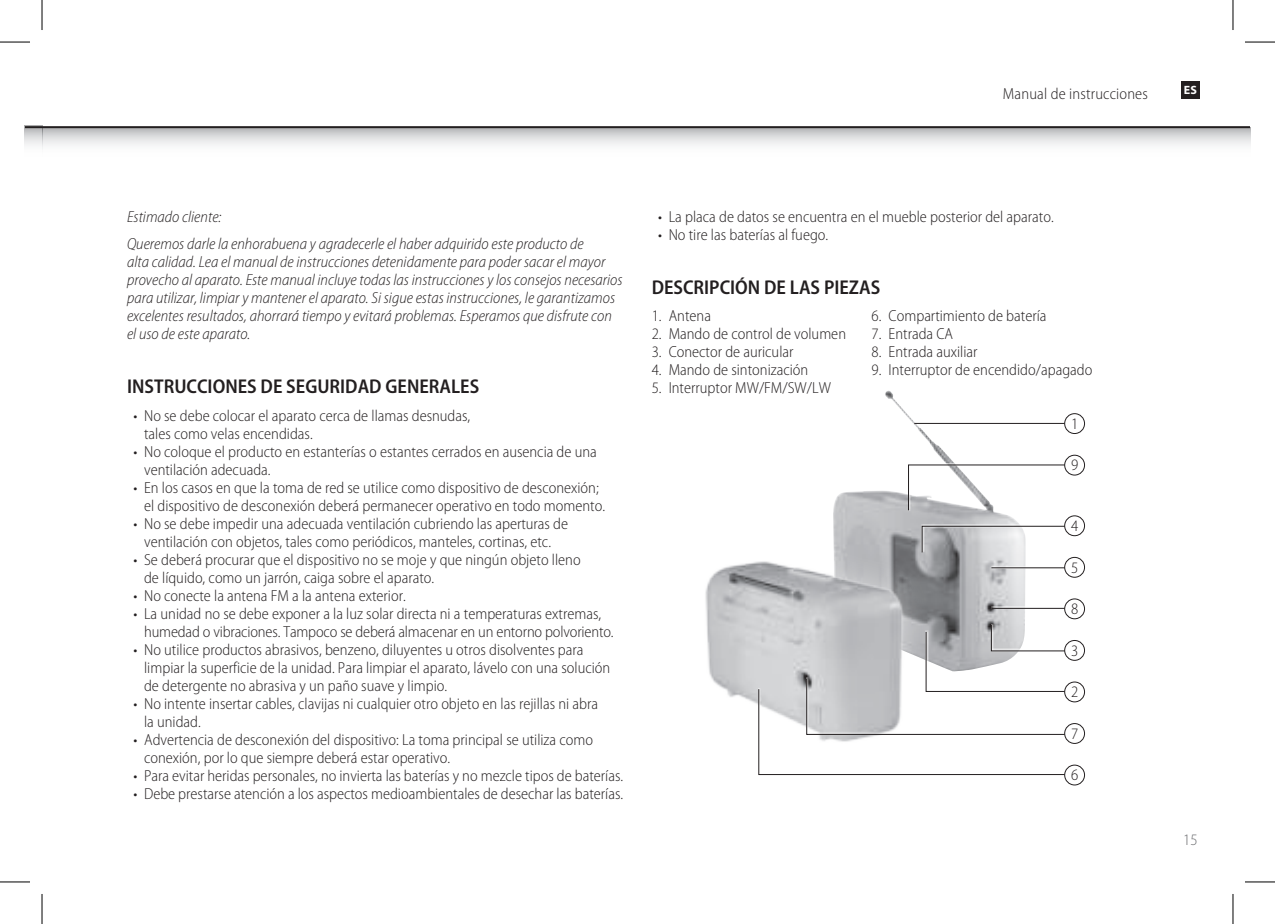
<style>
.page{position:relative;width:1275px;height:924px;background:#fff}
.page>*{position:absolute;margin:0;border:0;box-sizing:border-box;transform-origin:0 0}
.t1{font:600 semi-condensed 20px "Myriad Pro";color:#231f20}
.t2{font:300 semi-condensed 16px/18px "Myriad Pro";color:#231f20}
.t3{font:italic 300 semi-condensed 16px/18px "Myriad Pro";color:#231f20}
.t4{font:300 semi-condensed 16px "Myriad Pro";color:#6d6e71}
.t5{font:700 12px "Myriad Pro";color:#fff}
</style>
<div class="page">
<img style="left:833px;top:390px;width:193px;height:233px">
<img style="left:705px;top:545px;width:230px;height:160px">
<hr style="left:914px;top:421px;width:156px;height:2px;background:#fff">
<hr style="left:914px;top:422px;width:155px;height:1px;background:#231f20">
<hr style="left:991px;top:566px;width:79px;height:2px;background:#fff">
<hr style="left:991px;top:567px;width:78px;height:1px;background:#231f20">
<hr style="left:991px;top:606px;width:79px;height:2px;background:#fff">
<hr style="left:991px;top:607px;width:78px;height:1px;background:#231f20">
<svg style="left:758px;top:623px;width:317px;height:152px"></svg>
<div style="left:1064px;top:413px;width:20px;height:20px;background:#fff;border-radius:50%"></div>
<div style="left:1064px;top:413px;width:21px;height:21px;border:1px solid #231f20;border-radius:50%"></div>
<svg style="left:907px;top:463px;width:163px;height:48px"></svg>
<svg style="left:921px;top:524px;width:105px;height:1px"></svg>
<svg style="left:921px;top:525px;width:148px;height:28px"></svg>
<div style="left:1064px;top:455px;width:20px;height:20px;background:#fff;border-radius:50%"></div>
<div style="left:1064px;top:454px;width:21px;height:21px;border:1px solid #231f20;border-radius:50%"></div>
<div style="left:1064px;top:557px;width:20px;height:20px;background:#fff;border-radius:50%"></div>
<div style="left:1064px;top:556px;width:21px;height:21px;border:1px solid #231f20;border-radius:50%"></div>
<div style="left:1064px;top:598px;width:20px;height:20px;background:#fff;border-radius:50%"></div>
<div style="left:1064px;top:598px;width:21px;height:21px;border:1px solid #231f20;border-radius:50%"></div>
<div style="left:1064px;top:723px;width:20px;height:20px;background:#fff;border-radius:50%"></div>
<div style="left:1064px;top:722px;width:21px;height:21px;border:1px solid #231f20;border-radius:50%"></div>
<div style="left:1064px;top:640px;width:20px;height:20px;background:#fff;border-radius:50%"></div>
<div style="left:1064px;top:639px;width:21px;height:21px;border:1px solid #231f20;border-radius:50%"></div>
<div style="left:1064px;top:764px;width:20px;height:20px;background:#fff;border-radius:50%"></div>
<div style="left:1064px;top:764px;width:21px;height:21px;border:1px solid #231f20;border-radius:50%"></div>
<div style="left:1064px;top:681px;width:20px;height:20px;background:#fff;border-radius:50%"></div>
<div style="left:1064px;top:681px;width:21px;height:21px;border:1px solid #231f20;border-radius:50%"></div>
<div style="left:1064px;top:515px;width:20px;height:20px;background:#fff;border-radius:50%"></div>
<div style="left:1064px;top:515px;width:21px;height:21px;border:1px solid #231f20;border-radius:50%"></div>
<svg style="left:42px;top:128px;width:1208px;height:21px"></svg>
<svg style="left:24px;top:125px;width:18px;height:20px"></svg>
<hr style="left:42px;top:126px;width:1208px;height:2px;background:#231f20">
<svg style="left:25px;top:126px;width:17px;height:2px"></svg>
<div style="left:1181px;top:81px;width:18px;height:18px;background:#231f20"></div>
<hr style="left:0;top:42px;width:30px;height:1px;background:#000">
<hr style="left:1245px;top:42px;width:30px;height:1px;background:#000">
<hr style="left:0;top:881px;width:30px;height:1px;background:#000">
<hr style="left:1245px;top:881px;width:30px;height:1px;background:#000">
<hr style="left:42px;top:0;width:1px;height:30px;background:#000">
<hr style="left:42px;top:893px;width:1px;height:30px;background:#000">
<hr style="left:1232px;top:0;width:1px;height:30px;background:#000">
<hr style="left:1232px;top:893px;width:1px;height:30px;background:#000">
<p class="t2" style="left:1003px;top:85px;width:146px">Manual de instrucciones</p>
<p class="t5" style="left:1183px;top:83px;width:15px">ES</p>
<p class="t3" style="left:127px;top:205px;width:458px;line-height:27px">Estimado cliente:<br>Queremos darle la enhorabuena y agradecerle el haber adquirido este producto de</p>
<p class="t3" style="left:127px;top:254px;width:497px">alta calidad. Lea el manual de instrucciones detenidamente para poder sacar el mayor provecho al aparato. Este manual incluye todas las instrucciones y los consejos necesarios para utilizar, limpiar y mantener el aparato. Si sigue estas instrucciones, le garantizamos excelentes resultados, ahorrará tiempo y evitará problemas. Esperamos que disfrute con el uso de este aparato.</p>
<p class="t1" style="left:127px;top:376px;width:354px">INSTRUCCIONES DE SEGURIDAD GENERALES</p>
<p class="t2" style="left:144px;top:406px;width:328px;text-indent:-10px">• No se debe colocar el aparato cerca de llamas desnudas, tales como velas encendidas.</p>
<p class="t2" style="left:144px;top:442px;width:454px;text-indent:-10px">• No coloque el producto en estanterías o estantes cerrados en ausencia de una ventilación adecuada.</p>
<p class="t2" style="left:144px;top:478px;width:462px;text-indent:-10px">• En los casos en que la toma de red se utilice como dispositivo de desconexión; el dispositivo de desconexión deberá permanecer operativo en todo momento.</p>
<p class="t2" style="left:134px;top:514px;width:436px;text-align:center">• No se debe impedir una adecuada ventilación cubriendo las aperturas de ventilación con objetos, tales como periódicos, manteles, cortinas, etc.</p>
<p class="t2" style="left:144px;top:550px;width:438px;text-indent:-10px">• Se deberá procurar que el dispositivo no se moje y que ningún objeto lleno de líquido, como un jarrón, caiga sobre el aparato.</p>
<p class="t2" style="left:134px;top:586px;width:274px">• No conecte la antena FM a la antena exterior.</p>
<p class="t2" style="left:144px;top:604px;width:471px;text-indent:-10px">• La unidad no se debe exponer a la luz solar directa ni a temperaturas extremas, humedad o vibraciones. Tampoco se deberá almacenar en un entorno polvoriento.</p>
<p class="t2" style="left:144px;top:640px;width:468px;text-indent:-10px">• No utilice productos abrasivos, benzeno, diluyentes u otros disolventes para limpiar la superficie de la unidad. Para limpiar el aparato, lávelo con una solución de detergente no abrasiva y un paño suave y limpio.</p>
<p class="t2" style="left:144px;top:694px;width:455px;text-indent:-10px">• No intente insertar cables, clavijas ni cualquier otro objeto en las rejillas ni abra la unidad.</p>
<p class="t2" style="left:144px;top:730px;width:450px;text-indent:-10px">• Advertencia de desconexión del dispositivo: La toma principal se utiliza como conexión, por lo que siempre deberá estar operativo.</p>
<p class="t2" style="left:134px;top:766px;width:491px">• Para evitar heridas personales, no invierta las baterías y no mezcle tipos de baterías.</p>
<p class="t2" style="left:134px;top:784px;width:491px">• Debe prestarse atención a los aspectos medioambientales de desechar las baterías.</p>
<p class="t2" style="left:658px;top:208px;width:397px">• La placa de datos se encuentra en el mueble posterior del aparato.</p>
<p class="t2" style="left:658px;top:226px;width:172px">• No tire las baterías al fuego.</p>
<p class="t1" style="left:651px;top:277px;width:230px">DESCRIPCIÓN DE LAS PIEZAS</p>
<p class="t2" style="left:871px;top:307px;width:176px">6. Compartimiento de batería</p>
<p class="t2" style="left:871px;top:325px;width:83px">7. Entrada CA</p>
<p class="t2" style="left:871px;top:343px;width:107px">8. Entrada auxiliar</p>
<p class="t2" style="left:871px;top:361px;width:222px">9. Interruptor de encendido/apagado</p>
<p class="t2" style="left:651px;top:307px;width:61px">1. Antena</p>
<p class="t2" style="left:651px;top:325px;width:196px">2. Mando de control de volumen</p>
<p class="t2" style="left:651px;top:343px;width:143px">3. Conector de auricular</p>
<p class="t2" style="left:651px;top:361px;width:158px">4. Mando de sintonización</p>
<p class="t2" style="left:651px;top:379px;width:181px">5. Interruptor MW/FM/SW/LW</p>
<p class="t2" style="left:1071px;top:415px;width:9px">1</p>
<p class="t2" style="left:1071px;top:457px;width:9px">9</p>
<p class="t2" style="left:1071px;top:518px;width:9px">4</p>
<p class="t2" style="left:1071px;top:559px;width:9px">5</p>
<p class="t2" style="left:1071px;top:601px;width:9px">8</p>
<p class="t2" style="left:1071px;top:642px;width:9px">3</p>
<p class="t2" style="left:1071px;top:684px;width:9px">2</p>
<p class="t2" style="left:1071px;top:725px;width:9px">7</p>
<p class="t2" style="left:1071px;top:767px;width:9px">6</p>
<p class="t4" style="left:1183px;top:833px;width:16px">15</p>
</div>
